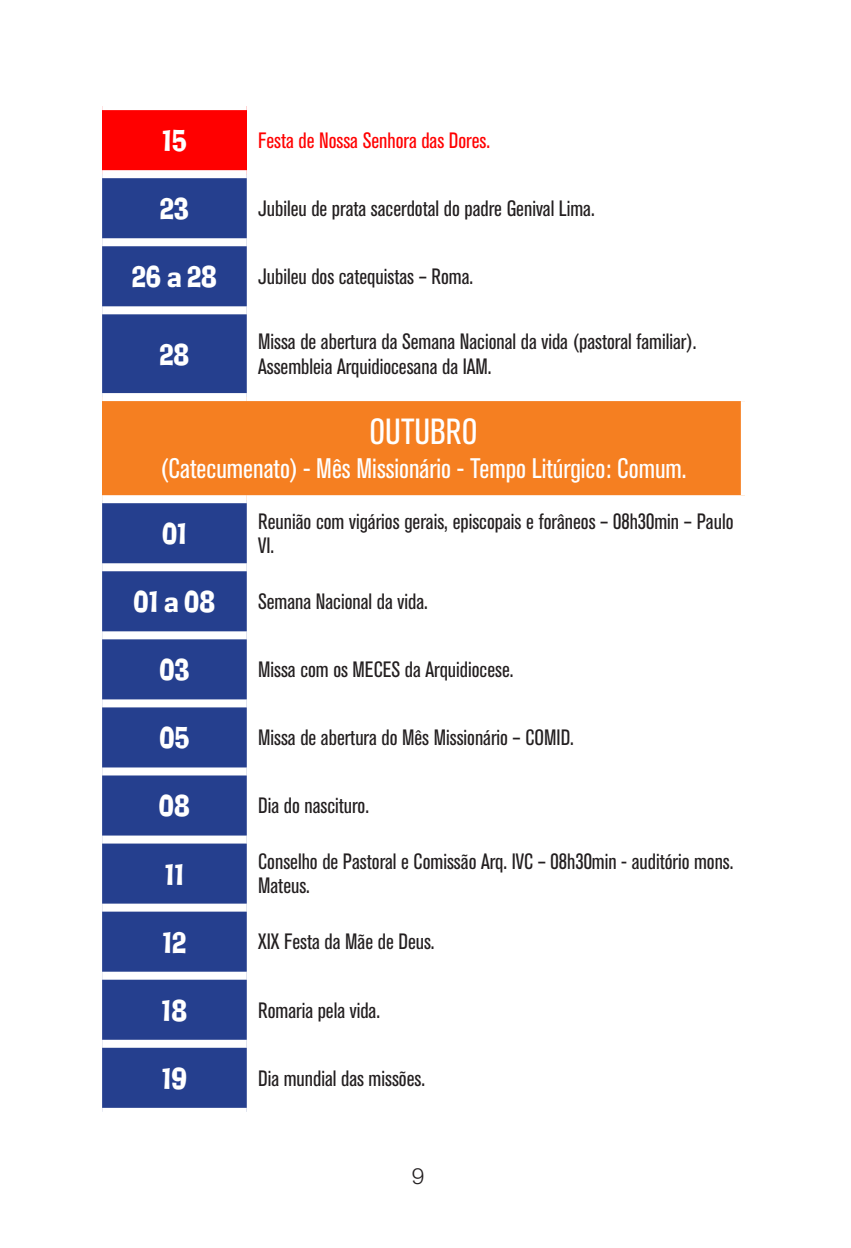
<style>
.page{position:relative;width:851px;height:1248px;background:#fff}
.page>*{position:absolute;margin:0;border:0;box-sizing:border-box;transform-origin:0 0}
.t1{font:condensed 36px "Akzidenz Grotesk BQ";color:#fff}
.t2{font:condensed 28px "Akzidenz Grotesk BQ";color:#fff}
.t3{font:28px "Ad Lib Th";color:#fff}
.t4{font:condensed 22px/24.2px "Akzidenz Grotesk BQ";color:#231f20}
.t5{font:condensed 22px "Akzidenz Grotesk BQ";color:#f00}
.t6{font:300 22px "Akzidenz Grotesk BQ";color:#231f20}
</style>
<div class="page">
<div style="left:102px;top:106px;width:145px;height:68px;background:#f00"></div>
<div style="left:102px;top:178px;width:145px;height:929px;background:#253f8e"></div>
<div style="left:102px;top:397px;width:642px;height:102px;background:#f57f21"></div>
<div style="left:102px;top:102px;width:145px;height:8px;background:#fff"></div>
<div style="left:102px;top:170px;width:145px;height:8px;background:#fff"></div>
<div style="left:102px;top:238px;width:145px;height:8px;background:#fff"></div>
<div style="left:102px;top:306px;width:145px;height:8px;background:#fff"></div>
<div style="left:102px;top:393px;width:145px;height:8px;background:#fff"></div>
<div style="left:247px;top:393px;width:501px;height:8px;background:#fff"></div>
<div style="left:740px;top:401px;width:8px;height:94px;background:#fff"></div>
<div style="left:102px;top:495px;width:145px;height:8px;background:#fff"></div>
<div style="left:247px;top:495px;width:501px;height:8px;background:#fff"></div>
<div style="left:102px;top:563px;width:145px;height:8px;background:#fff"></div>
<div style="left:102px;top:631px;width:145px;height:8px;background:#fff"></div>
<div style="left:102px;top:699px;width:145px;height:8px;background:#fff"></div>
<div style="left:102px;top:767px;width:145px;height:8px;background:#fff"></div>
<div style="left:102px;top:835px;width:145px;height:8px;background:#fff"></div>
<div style="left:102px;top:903px;width:145px;height:8px;background:#fff"></div>
<div style="left:102px;top:971px;width:145px;height:8px;background:#fff"></div>
<div style="left:102px;top:1039px;width:145px;height:8px;background:#fff"></div>
<p class="t3" style="left:162px;top:129px;width:26px">15</p>
<p class="t5" style="left:258px;top:128px;width:233px">Festa de Nossa Senhora das Dores.</p>
<p class="t3" style="left:160px;top:197px;width:31px">23</p>
<p class="t4" style="left:258px;top:197px;width:338px">Jubileu de prata sacerdotal do padre Genival Lima.</p>
<p class="t3" style="left:132px;top:265px;width:87px">26 a 28</p>
<p class="t4" style="left:258px;top:265px;width:216px">Jubileu dos catequistas – Roma.</p>
<p class="t3" style="left:159px;top:342px;width:31px">28</p>
<p class="t4" style="left:258px;top:330px;width:440px">Missa de abertura da Semana Nacional da vida (pastoral familiar).<br>Assembleia Arquidiocesana da IAM.</p>
<h1 class="t1" style="left:369px;top:411px;width:109px">OUTUBRO</h1>
<p class="t2" style="left:160px;top:452px;width:527px">(Catecumenato) - Mês Missionário - Tempo Litúrgico: Comum.</p>
<p class="t3" style="left:162px;top:522px;width:26px">01</p>
<p class="t4" style="left:258px;top:509px;width:477px">Reunião com vigários gerais, episcopais e forâneos – 08h30min – Paulo<br>VI.</p>
<p class="t3" style="left:134px;top:590px;width:83px">01 a 08</p>
<p class="t4" style="left:258px;top:589px;width:171px">Semana Nacional da vida.</p>
<p class="t3" style="left:159px;top:658px;width:32px">03</p>
<p class="t4" style="left:258px;top:657px;width:257px">Missa com os MECES da Arquidiocese.</p>
<p class="t3" style="left:159px;top:726px;width:31px">05</p>
<p class="t4" style="left:258px;top:725px;width:317px">Missa de abertura do Mês Missionário – COMID.</p>
<p class="t3" style="left:159px;top:794px;width:32px">08</p>
<p class="t4" style="left:258px;top:793px;width:112px">Dia do nascituro.</p>
<p class="t3" style="left:165px;top:862px;width:21px">11</p>
<p class="t4" style="left:258px;top:849px;width:477px">Conselho de Pastoral e Comissão Arq. IVC – 08h30min - auditório mons.<br>Mateus.</p>
<p class="t3" style="left:162px;top:930px;width:25px">12</p>
<p class="t4" style="left:258px;top:930px;width:178px">XIX Festa da Mãe de Deus.</p>
<p class="t3" style="left:162px;top:998px;width:27px">18</p>
<p class="t4" style="left:258px;top:998px;width:123px">Romaria pela vida.</p>
<p class="t3" style="left:162px;top:1066px;width:27px">19</p>
<p class="t4" style="left:258px;top:1066px;width:168px">Dia mundial das missões.</p>
<p class="t6" style="left:411px;top:1164px;width:14px">9</p>
</div>
